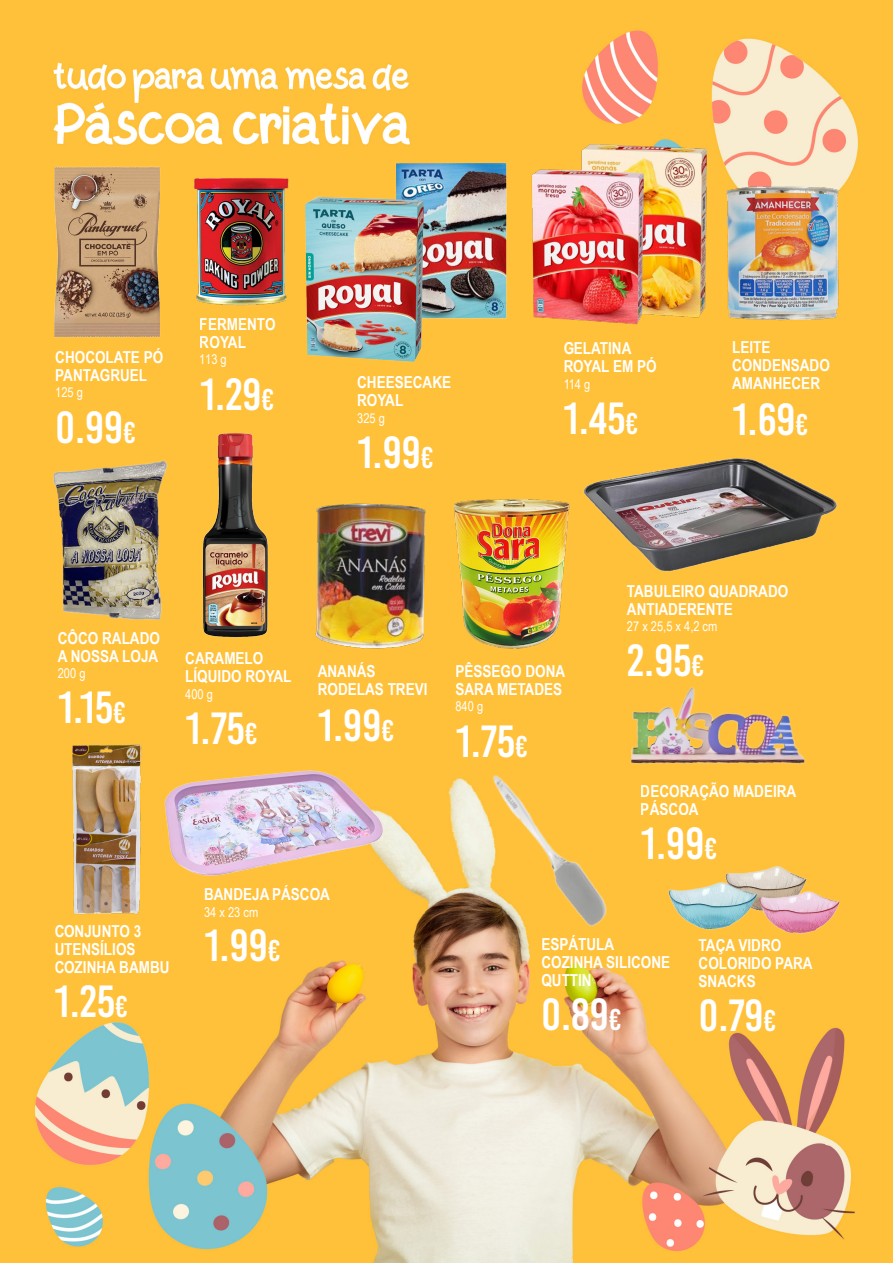
<style>
.page{position:relative;width:893px;height:1263px;background:#fff}
.page>*{position:absolute;margin:0;border:0;box-sizing:border-box;transform-origin:0 0}
.t1{font:45px "Bebas Kai";color:#fff}
.t2{font:700 16.5px/18px "Arial Narrow";color:#fff}
.t3{font:13.5px "Arial Narrow";color:#fff}
.s1{font-size:30px}
</style>
<div class="page">
<img style="left:0;top:0;width:893px;height:1263px">
<img style="left:40px;top:134px;width:126px;height:236px">
<img style="left:191px;top:173px;width:105px;height:136px">
<img style="left:189px;top:426px;width:107px;height:236px">
<img style="left:439px;top:491px;width:145px;height:162px">
<img style="left:304px;top:482px;width:133px;height:176px">
<img style="left:300px;top:140px;width:232px;height:242px">
<img style="left:514px;top:103px;width:209px;height:258px">
<img style="left:716px;top:152px;width:134px;height:199px">
<img style="left:41px;top:438px;width:151px;height:185px">
<img style="left:4px;top:725px;width:209px;height:208px">
<img style="left:415px;top:721px;width:264px;height:265px">
<img style="left:583px;top:437px;width:260px;height:149px">
<img style="left:160px;top:757px;width:232px;height:136px">
<img style="left:654px;top:805px;width:208px;height:208px">
<img style="left:617px;top:671px;width:213px;height:113px">
<p class="t2" style="left:55px;top:347px;width:110px">CHOCOLATE PÓ<br>PANTAGRUEL</p>
<p class="t3" style="left:55px;top:382px;width:29px">125 g</p>
<p class="t1" style="left:55px;top:403px;width:82px">0.99<span class="s1">€</span></p>
<p class="t2" style="left:200px;top:314px;width:77px">FERMENTO<br>ROYAL</p>
<p class="t3" style="left:200px;top:350px;width:28px">113 g</p>
<p class="t1" style="left:200px;top:370px;width:76px">1.29<span class="s1">€</span></p>
<p class="t2" style="left:357px;top:373px;width:95px">CHEESECAKE<br>ROYAL</p>
<p class="t3" style="left:357px;top:408px;width:29px">325 g</p>
<p class="t1" style="left:357px;top:428px;width:78px">1.99<span class="s1">€</span></p>
<p class="t2" style="left:563px;top:339px;width:95px">GELATINA<br>ROYAL EM PÓ</p>
<p class="t3" style="left:563px;top:374px;width:28px">114 g</p>
<p class="t1" style="left:564px;top:394px;width:76px">1.45<span class="s1">€</span></p>
<p class="t2" style="left:732px;top:337px;width:99px">LEITE<br>CONDENSADO<br>AMANHECER</p>
<p class="t1" style="left:732px;top:395px;width:78px">1.69<span class="s1">€</span></p>
<p class="t2" style="left:58px;top:628px;width:104px">CÔCO RALADO<br>A NOSSA LOJA</p>
<p class="t3" style="left:58px;top:663px;width:29px">200 g</p>
<p class="t1" style="left:58px;top:684px;width:70px">1.15<span class="s1">€</span></p>
<p class="t2" style="left:185px;top:649px;width:108px">CARAMELO<br>LÍQUIDO ROYAL</p>
<p class="t3" style="left:185px;top:684px;width:29px">400 g</p>
<p class="t1" style="left:185px;top:704px;width:74px">1.75<span class="s1">€</span></p>
<p class="t2" style="left:318px;top:661px;width:111px">ANANÁS<br>RODELAS TREVI</p>
<p class="t1" style="left:318px;top:701px;width:78px">1.99<span class="s1">€</span></p>
<p class="t2" style="left:54px;top:921px;width:117px">CONJUNTO 3<br>UTENSÍLIOS<br>COZINHA BAMBU</p>
<p class="t1" style="left:55px;top:977px;width:75px">1.25<span class="s1">€</span></p>
<p class="t2" style="left:204px;top:885px;width:127px">BANDEJA PÁSCOA</p>
<p class="t3" style="left:204px;top:902px;width:56px">34 x 23 cm</p>
<p class="t1" style="left:204px;top:921px;width:78px">1.99<span class="s1">€</span></p>
<p class="t2" style="left:455px;top:661px;width:111px">PÊSSEGO DONA<br>SARA METADES</p>
<p class="t3" style="left:455px;top:696px;width:29px">840 g</p>
<p class="t1" style="left:456px;top:717px;width:74px">1.75<span class="s1">€</span></p>
<p class="t2" style="left:627px;top:582px;width:163px">TABULEIRO QUADRADO<br>ANTIADERENTE</p>
<p class="t3" style="left:627px;top:617px;width:92px">27 x 25,5 x 4,2 cm</p>
<p class="t1" style="left:627px;top:636px;width:79px">2.95<span class="s1">€</span></p>
<p class="t2" style="left:641px;top:781px;width:157px">DECORAÇÃO MADEIRA<br>PÁSCOA</p>
<p class="t1" style="left:641px;top:819px;width:78px">1.99<span class="s1">€</span></p>
<p class="t2" style="left:541px;top:935px;width:130px">ESPÁTULA<br>COZINHA SILICONE<br>QUTTIN</p>
<p class="t1" style="left:542px;top:990px;width:82px">0.89<span class="s1">€</span></p>
<p class="t2" style="left:699px;top:936px;width:116px">TAÇA VIDRO<br>COLORIDO PARA<br>SNACKS</p>
<p class="t1" style="left:699px;top:992px;width:79px">0.79<span class="s1">€</span></p>
</div>
